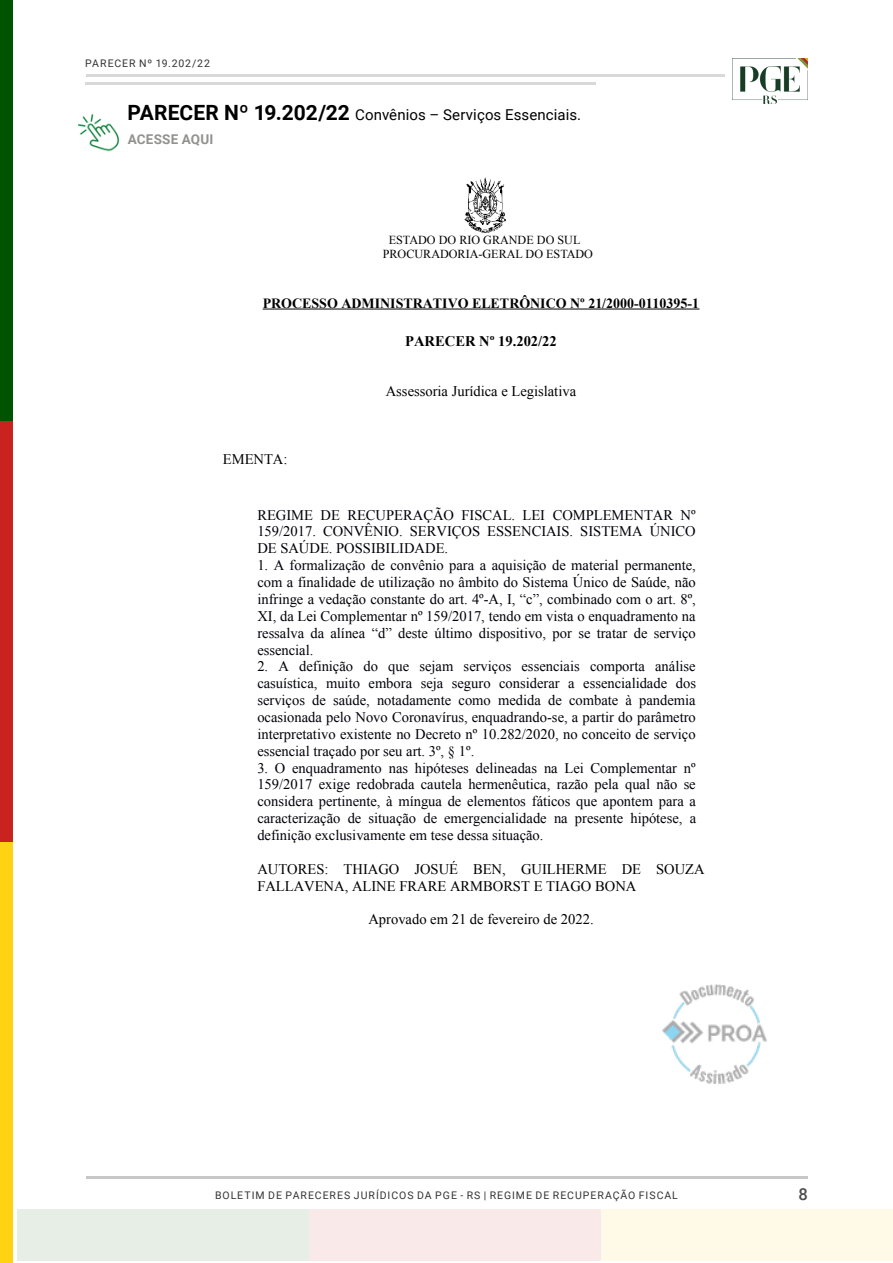
<style>
.page{position:relative;width:893px;height:1263px;background:#fff}
.page>*{position:absolute;margin:0;border:0;box-sizing:border-box;transform-origin:0 0}
.t1{font:500 16.5px "Roboto";color:#4d4d4d}
.t2{font:15px "Roboto";letter-spacing:.005em;color:#000}
.t3{font:14.7px/16.8px "Times New Roman";color:#00000a;text-align:justify}
.t4{font:14.7px/16.8px "Times New Roman";color:#000}
.t5{font:700 14.7px "Times New Roman";color:#000}
.t6{font:700 14.1px "Times New Roman";color:#000}
.t7{font:700 13.5px "Roboto";letter-spacing:.02em;color:#929291}
.t8{font:12.15px/14.1px "Times New Roman";color:#000;text-align:center}
.t9{font:10.5px "Roboto";letter-spacing:.09em;color:#333}
.s1{font-weight:700;font-size:21px}
</style>
<div class="page">
<img style="left:732px;top:59px;width:76px;height:45px">
<div style="left:0;top:0;width:13px;height:421px;background:#005300"></div>
<div style="left:0;top:421px;width:13px;height:421px;background:#c92320"></div>
<div style="left:0;top:842px;width:13px;height:421px;background:#ffd313"></div>
<div style="left:17px;top:1210px;width:292px;height:51px;background:#e6eee6"></div>
<div style="left:309px;top:1210px;width:292px;height:51px;background:#f9e9e9"></div>
<div style="left:601px;top:1210px;width:292px;height:51px;background:#fffae7"></div>
<hr style="left:86px;top:1176px;width:721px;height:2px;background:#000">
<hr style="left:86px;top:74px;width:638px;height:3px;background:#000">
<hr style="left:86px;top:83px;width:510px;height:2px;background:#000">
<hr style="left:263px;top:309px;width:436px;height:1px;background:#000">
<img style="left:464px;top:177px;width:42px;height:55px">
<img style="left:662px;top:984px;width:105px;height:100px">
<img style="left:78px;top:114px;width:42px;height:38px">
<p class="t9" style="left:85px;top:56px;width:126px">PARECER Nº 19.202/22</p>
<p class="t2" style="left:128px;top:104px;width:455px"><span class="s1">PARECER Nº 19.202/22</span> Convênios – Serviços Essenciais.</p>
<p class="t7" style="left:128px;top:130px;width:87px">ACESSE AQUI</p>
<p class="t8" style="left:383px;top:233px;width:212px">ESTADO DO RIO GRANDE DO SUL<br>PROCURADORIA-GERAL DO ESTADO</p>
<p class="t6" style="left:263px;top:295px;width:438px">PROCESSO ADMINISTRATIVO ELETRÔNICO Nº 21/2000-0110395-1</p>
<p class="t5" style="left:405px;top:332px;width:153px">PARECER Nº 19.202/22</p>
<p class="t4" style="left:223px;top:450px;width:66px">EMENTA:</p>
<p class="t4" style="left:386px;top:383px;width:192px">Assessoria Jurídica e Legislativa</p>
<p class="t3" style="left:257px;top:506px;width:440px">REGIME DE RECUPERAÇÃO FISCAL. LEI COMPLEMENTAR Nº 159/2017. CONVÊNIO. SERVIÇOS ESSENCIAIS. SISTEMA ÚNICO DE SAÚDE. POSSIBILIDADE.</p>
<p class="t3" style="left:257px;top:557px;width:440px">1. A formalização de convênio para a aquisição de material permanente, com a finalidade de utilização no âmbito do Sistema Único de Saúde, não infringe a vedação constante do art. 4º-A, I, “c”, combinado com o art. 8º, XI, da Lei Complementar nº 159/2017, tendo em vista o enquadramento na ressalva da alínea “d” deste último dispositivo, por se tratar de serviço essencial.</p>
<p class="t3" style="left:257px;top:658px;width:440px">2. A definição do que sejam serviços essenciais comporta análise casuística, muito embora seja seguro considerar a essencialidade dos serviços de saúde, notadamente como medida de combate à pandemia ocasionada pelo Novo Coronavírus, enquadrando-se, a partir do parâmetro interpretativo existente no Decreto nº 10.282/2020, no conceito de serviço essencial traçado por seu art. 3º, § 1º.</p>
<p class="t3" style="left:257px;top:759px;width:440px">3. O enquadramento nas hipóteses delineadas na Lei Complementar nº 159/2017 exige redobrada cautela hermenêutica, razão pela qual não se considera pertinente, à míngua de elementos fáticos que apontem para a caracterização de situação de emergencialidade na presente hipótese, a definição exclusivamente em tese dessa situação.</p>
<p class="t4" style="left:257px;top:860px;width:449px">AUTORES: THIAGO JOSUÉ BEN, GUILHERME DE SOUZA<br>FALLAVENA, ALINE FRARE ARMBORST E TIAGO BONA</p>
<p class="t4" style="left:368px;top:911px;width:227px">Aprovado em 21 de fevereiro de 2022.</p>
<p class="t9" style="left:215px;top:1188px;width:464px">BOLETIM DE PARECERES JURÍDICOS DA PGE - RS | REGIME DE RECUPERAÇÃO FISCAL</p>
<p class="t1" style="left:798px;top:1183px;width:11px">8</p>
</div>
